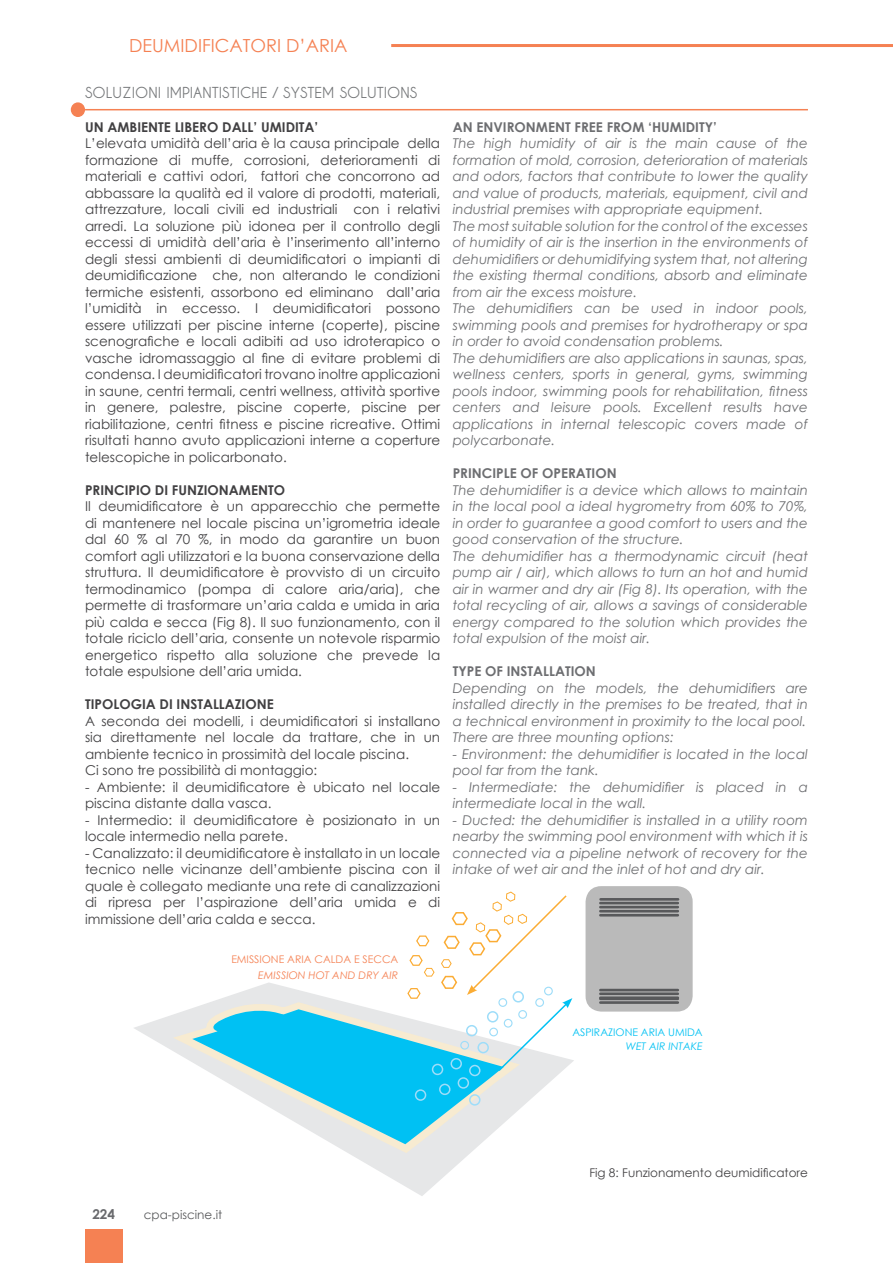
<style>
.page{position:relative;width:893px;height:1263px;background:#fff}
.page>*{position:absolute;margin:0;border:0;box-sizing:border-box;transform-origin:0 0}
.t1{font:18px "Century Gothic";color:#f58153}
.t2{font:700 15px "Caviar Dreams";color:#757779}
.t3{font:13.5px/16.5px "Century Gothic";color:#414042;text-align:justify}
.t4{font:italic 13.5px/16.5px "Century Gothic";color:#6d6e71}
.t5{font:700 13.5px "Century Gothic";color:#414042}
.t6{font:700 13.5px "Century Gothic";color:#6d6e71}
.t7{font:700 13.5px "Century Gothic";color:#696a6d}
.t8{font:12px "Century Gothic";color:#414042}
.t9{font:12px "Century Gothic";color:#58595b}
.t10{font:10.5px "Century Gothic";color:#f58153}
.t11{font:10.5px "Century Gothic";color:#00c1f3}
.t12{font:italic 10.5px "Century Gothic";color:#f58153}
.t13{font:italic 10.5px "Century Gothic";color:#00c1f3}
</style>
<div class="page">
<div style="left:85px;top:1229px;width:37px;height:34px;background:#f58153"></div>
<hr style="left:391px;top:44px;width:502px;height:3px;background:#f58153">
<hr style="left:85px;top:109px;width:723px;height:1px;background:#f58153">
<svg style="left:134px;top:998px;width:440px;height:198px"></svg>
<svg style="left:153px;top:998px;width:383px;height:163px"></svg>
<svg style="left:192px;top:891px;width:380px;height:253px"></svg>
<div style="left:586px;top:886px;width:107px;height:125px;background:#bababa;border-radius:16px"></div>
<hr style="left:600px;top:902px;width:78px;height:2px;background:#58595b">
<hr style="left:600px;top:989px;width:78px;height:2px;background:#58595b">
<hr style="left:600px;top:910px;width:78px;height:2px;background:#58595b">
<hr style="left:600px;top:997px;width:78px;height:3px;background:#58595b">
<hr style="left:600px;top:906px;width:78px;height:2px;background:#58595b">
<hr style="left:600px;top:992px;width:78px;height:3px;background:#58595b">
<hr style="left:600px;top:914px;width:78px;height:2px;background:#58595b">
<hr style="left:600px;top:1001px;width:78px;height:3px;background:#58595b">
<hr style="left:600px;top:996px;width:78px;height:3px;background:#58595b">
<hr style="left:601px;top:898px;width:77px;height:3px;background:#58595b">
<div style="left:71px;top:102px;width:14px;height:15px;background:#f58153;border-radius:50%"></div>
<h1 class="t1" style="left:129px;top:33px;width:220px">DEUMIDIFICATORI D’ARIA</h1>
<p class="t2" style="left:85px;top:84px;width:334px">SOLUZIONI IMPIANTISTICHE / SYSTEM SOLUTIONS</p>
<p class="t5" style="left:85px;top:117px;width:235px">UN AMBIENTE LIBERO DALL’ UMIDITA’</p>
<p class="t3" style="left:85px;top:135px;width:357px">L’elevata umidità dell’aria è la causa principale della formazione di muffe, corrosioni, deterioramenti di materiali e cattivi odori, fattori che concorrono ad abbassare la qualità ed il valore di prodotti, materiali, attrezzature, locali civili ed industriali con i relativi arredi. La soluzione più idonea per il controllo degli eccessi di umidità dell’aria è l’inserimento all’interno degli stessi ambienti di deumidificatori o impianti di deumidificazione che, non alterando le condizioni termiche esistenti, assorbono ed eliminano dall’aria l’umidità in eccesso. I deumidificatori possono essere utilizzati per piscine interne (coperte), piscine scenografiche e locali adibiti ad uso idroterapico o vasche idromassaggio al fine di evitare problemi di condensa. I deumidificatori trovano inoltre applicazioni in saune, centri termali, centri wellness, attività sportive in genere, palestre, piscine coperte, piscine per riabilitazione, centri fitness e piscine ricreative. Ottimi risultati hanno avuto applicazioni interne a coperture telescopiche in policarbonato.</p>
<p class="t5" style="left:85px;top:480px;width:202px">PRINCIPIO DI FUNZIONAMENTO</p>
<p class="t3" style="left:85px;top:498px;width:357px">Il deumidificatore è un apparecchio che permette di mantenere nel locale piscina un’igrometria ideale dal 60 % al 70 %, in modo da garantire un buon comfort agli utilizzatori e la buona conservazione della struttura. Il deumidificatore è provvisto di un circuito termodinamico (pompa di calore aria/aria), che permette di trasformare un’aria calda e umida in aria più calda e secca (Fig 8). Il suo funzionamento, con il totale riciclo dell’aria, consente un notevole risparmio energetico rispetto alla soluzione che prevede la totale espulsione dell’aria umida.</p>
<p class="t5" style="left:85px;top:694px;width:15px">TIPOLO</p>
<p class="t5" style="left:131px;top:694px;width:76px">GIA DI INSTALLAZIONE</p>
<p class="t3" style="left:85px;top:712px;width:357px;text-align:left">A seconda dei modelli, i deumidificatori si installano sia direttamente nel locale da trattare, che in un ambiente tecnico in prossimità del locale piscina.<br>Ci sono tre possibilità di montaggio:</p>
<p class="t3" style="left:85px;top:778px;width:357px">- Ambiente: il deumidificatore è ubicato nel locale piscina distante dalla vasca.</p>
<p class="t3" style="left:85px;top:811px;width:357px">- Intermedio: il deumidificatore è posizionato in un locale intermedio nella parete.</p>
<p class="t3" style="left:85px;top:844px;width:357px">- Canalizzato: il deumidificatore è installato in un locale tecnico nelle vicinanze dell’ambiente piscina con il quale è collegato mediante una rete di canalizzazioni di ripresa per l’aspirazione dell’aria umida e di immissione dell’aria calda e secca.</p>
<p class="t6" style="left:453px;top:116px;width:266px">AN ENVIRONMENT FREE FROM ‘HUMIDITY’</p>
<p class="t4" style="left:453px;top:135px;width:357px">The high humidity of air is the main cause of the formation of mold, corrosion, deterioration of materials and odors, factors that contribute to lower the quality and value of products, materials, equipment, civil and industrial premises with appropriate equipment.<br>The most suitable solution for the control of the excesses of humidity of air is the insertion in the environments of dehumidifiers or dehumidifying system that, not altering the existing thermal conditions, absorb and eliminate from air the excess moisture.<br>The dehumidifiers can be used in indoor pools, swimming pools and premises for hydrotherapy or spa in order to avoid condensation problems.<br>The dehumidifiers are also applications in saunas, spas, wellness centers, sports in general, gyms, swimming pools indoor, swimming pools for rehabilitation, fitness centers and leisure pools. Excellent results have applications in internal telescopic covers made of polycarbonate.</p>
<p class="t6" style="left:453px;top:463px;width:165px">PRINCIPLE OF OPERATION</p>
<p class="t4" style="left:453px;top:481px;width:357px">The dehumidifier is a device which allows to maintain in the local pool a ideal hygrometry from 60% to 70%, in order to guarantee a good comfort to users and the good conservation of the structure.<br>The dehumidifier has a thermodynamic circuit (heat pump air / air), which allows to turn an hot and humid air in warmer and dry air (Fig 8). Its operation, with the total recycling of air, allows a savings of considerable energy compared to the solution which provides the total expulsion of the moist air.</p>
<p class="t6" style="left:453px;top:661px;width:14px">TYPE</p>
<p class="t6" style="left:485px;top:661px;width:51px">OF INSTALLATION</p>
<p class="t4" style="left:453px;top:679px;width:357px;text-align:justify">Depending on the models, the dehumidifiers are installed directly in the premises to be treated, that in a technical environment in proximity to the local pool.<br>There are three mounting options:</p>
<p class="t4" style="left:453px;top:745px;width:357px">- Environment: the dehumidifier is located in the local pool far from the tank.</p>
<p class="t4" style="left:453px;top:778px;width:357px">- Intermediate: the dehumidifier is placed in a intermediate local in the wall.</p>
<p class="t4" style="left:453px;top:811px;width:357px;text-align:justify">- Ducted: the dehumidifier is installed in a utility room nearby the swimming pool environment with which it is connected via a pipeline network of recovery for the intake of wet air and the inlet of hot and dry air.</p>
<p class="t10" style="left:231px;top:952px;width:168px">EMISSIONE ARIA CALDA E SECCA</p>
<p class="t12" style="left:258px;top:967px;width:142px">EMISSION HOT AND DRY AIR</p>
<p class="t11" style="left:572px;top:1025px;width:132px">ASPIRAZIONE ARIA UMIDA</p>
<p class="t13" style="left:626px;top:1039px;width:78px">WET AIR INTAKE</p>
<p class="t7" style="left:92px;top:1204px;width:24px">224</p>
<p class="t9" style="left:144px;top:1206px;width:80px">cpa-piscine.it</p>
<p class="t8" style="left:589px;top:1164px;width:220px">Fig 8: Funzionamento deumidificatore</p>
</div>
